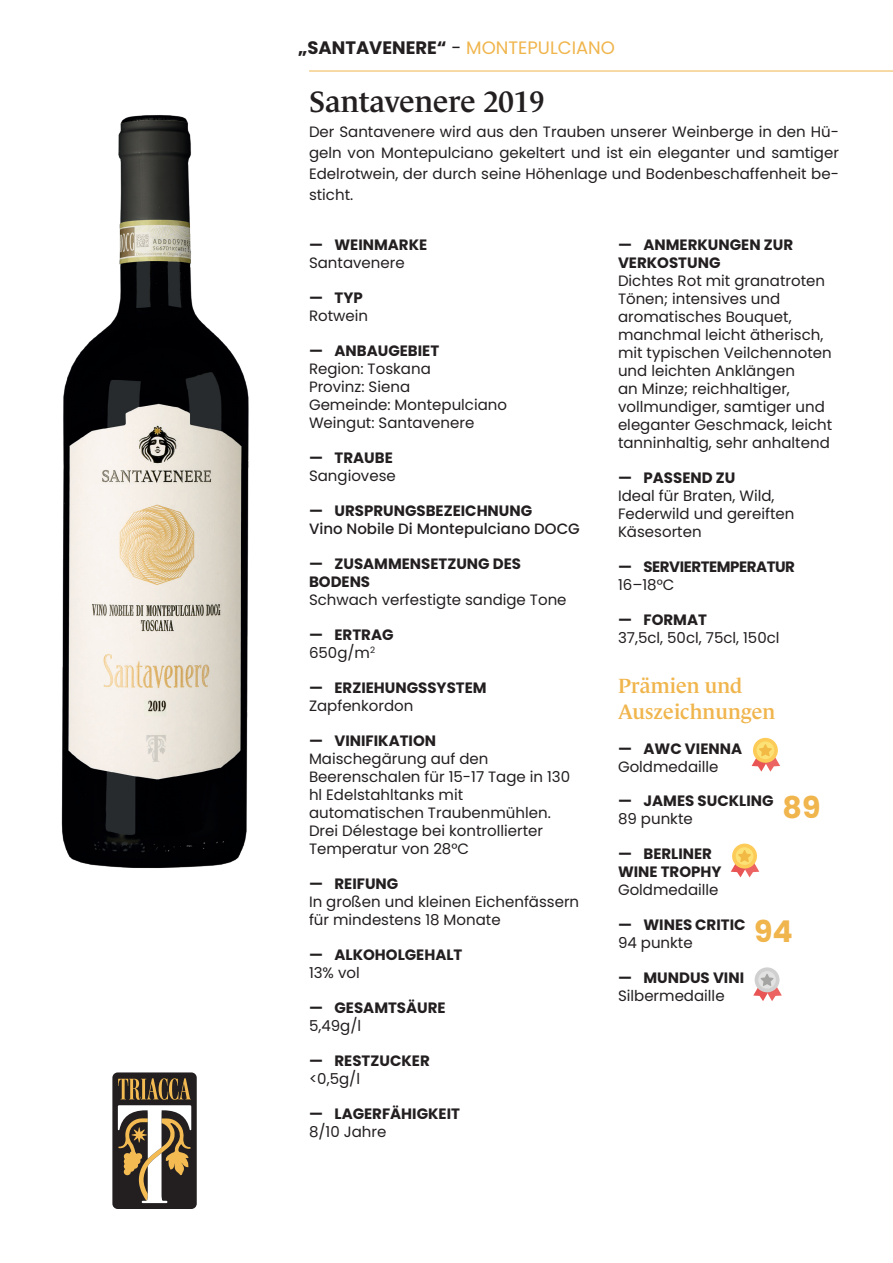
<style>
.page{position:relative;width:893px;height:1263px;background:#fff}
.page>*{position:absolute;margin:0;border:0;box-sizing:border-box;transform-origin:0 0}
.Titolo_nome_vino{font:600 30px "Le Monde Journal Std";color:#231f20}
.t1{font:700 30px "Poppins";color:#f0b54d}
.Titolo_premi{font:600 21px/25.2px "Le Monde Journal Std";color:#f0b54d}
.Testi_tecnici{font:700 18px "Poppins";color:#231f20}
.Testi_tecnici-2{font:15px/18px "Poppins";color:#231f20}
.t2{font:700 15px/18px "Poppins";color:#231f20}
.Testo_introduzione{font:15px/21px "Poppins";color:#231f20;text-align:justify}
.t3{font:500 15px/18px "Poppins";color:#231f20}
.t4{font:700 15px "Poppins";letter-spacing:-.03em;color:#231f20}
.s1{font-weight:400}
.s2{font-weight:400;color:#f0b54d}
.s3{font-weight:700}
</style>
<div class="page">
<hr style="left:309px;top:71px;width:584px;height:1px;background:#f0b54d">
<div style="left:112px;top:1072px;width:85px;height:137px;background:#231f20;border-radius:5px"></div>
<svg style="left:118px;top:1078px;width:73px;height:125px"></svg>
<img style="left:61px;top:115px;width:188px;height:753px">
<div style="left:753px;top:738px;width:25px;height:25px;background:#fdcc58;border-radius:50%"></div>
<div style="left:757px;top:741px;width:17px;height:18px;background:#fce276;border-radius:50%"></div>
<svg style="left:752px;top:744px;width:28px;height:27px"></svg>
<div style="left:732px;top:844px;width:25px;height:24px;background:#fdcc58;border-radius:50%"></div>
<div style="left:736px;top:847px;width:17px;height:18px;background:#fce276;border-radius:50%"></div>
<svg style="left:731px;top:850px;width:28px;height:27px"></svg>
<div style="left:755px;top:967px;width:24px;height:25px;background:#d0d0d0;border-radius:50%"></div>
<div style="left:758px;top:971px;width:18px;height:18px;background:#e3e2e2;border-radius:50%"></div>
<svg style="left:753px;top:974px;width:29px;height:27px"></svg>
<p class="Testi_tecnici" style="left:298px;top:37px;width:318px">„SANTAVENERE“ <span class="s1">-</span> <span class="s2">MONTEPULCIANO</span></p>
<p class="Titolo_nome_vino" style="left:309px;top:85px;width:237px">Santavenere 2019</p>
<p class="Testo_introduzione" style="left:309px;top:121px;width:531px">Der Santavenere wird aus den Trauben unserer Weinberge in den Hü&shy;geln von Montepulciano gekeltert und ist ein eleganter und samtiger Edelrotwein, der durch seine Höhenlage und Bodenbeschaffenheit be&shy;sticht.</p>
<p class="t2" style="left:309px;top:236px;width:120px">— WEINMARKE</p>
<p class="Testi_tecnici-2" style="left:309px;top:254px;width:97px">Santavenere</p>
<p class="t2" style="left:309px;top:289px;width:55px">— TYP</p>
<p class="Testi_tecnici-2" style="left:309px;top:307px;width:61px">Rotwein</p>
<p class="t2" style="left:309px;top:342px;width:132px">— ANBAUGEBIET</p>
<p class="Testi_tecnici-2" style="left:309px;top:360px;width:200px">Region: Toskana<br>Provinz: Siena<br>Gemeinde: Montepulciano</p>
<p class="Testi_tecnici-2" style="left:309px;top:414px;width:167px">Weingut: Santavenere</p>
<p class="t2" style="left:309px;top:449px;width:85px">— TRAUBE</p>
<p class="Testi_tecnici-2" style="left:309px;top:467px;width:88px">Sangiovese</p>
<p class="t3" style="left:309px;top:502px;width:272px"><span class="s3">— URSPRUNGSBEZEICHNUNG<br></span>Vino Nobile Di Montepulciano DOCG</p>
<p class="t2" style="left:309px;top:555px;width:214px">— ZUSAMMENSETZUNG DES<br>BODENS</p>
<p class="Testi_tecnici-2" style="left:309px;top:591px;width:259px">Schwach verfestigte sandige Tone</p>
<p class="t2" style="left:309px;top:626px;width:86px">— ERTRAG</p>
<p class="Testi_tecnici-2" style="left:309px;top:644px;width:68px">650g/m<sup>2</sup></p>
<p class="t2" style="left:309px;top:679px;width:179px">— ERZIEHUNGSSYSTEM</p>
<p class="Testi_tecnici-2" style="left:309px;top:697px;width:106px">Zapfenkordon</p>
<p class="t2" style="left:309px;top:732px;width:129px">— VINIFIKATION</p>
<p class="Testi_tecnici-2" style="left:309px;top:750px;width:263px">Maischegärung auf den<br>Beerenschalen für 15-17 Tage in 130 hl Edelstahltanks mit</p>
<p class="Testi_tecnici-2" style="left:309px;top:804px;width:243px">automatischen Traubenmühlen.<br>Drei Délestage bei kontrollierter<br>Temperatur von 28°C</p>
<p class="t2" style="left:309px;top:875px;width:91px">— REIFUNG</p>
<p class="Testi_tecnici-2" style="left:309px;top:893px;width:272px">In großen und kleinen Eichenfässern für mindestens 18 Monate</p>
<p class="t2" style="left:309px;top:946px;width:155px">— ALKOHOLGEHALT</p>
<p class="Testi_tecnici-2" style="left:309px;top:964px;width:52px">13% vol</p>
<p class="t2" style="left:309px;top:999px;width:138px">— GESAMTSÄURE</p>
<p class="Testi_tecnici-2" style="left:309px;top:1017px;width:54px">5,49g/l</p>
<p class="t2" style="left:309px;top:1052px;width:122px">— RESTZUCKER</p>
<p class="Testi_tecnici-2" style="left:309px;top:1070px;width:53px">&lt;0,5g/l</p>
<p class="t2" style="left:309px;top:1105px;width:152px">— LAGERFÄHIGKEIT</p>
<p class="Testi_tecnici-2" style="left:309px;top:1123px;width:79px">8/10 Jahre</p>
<p class="t2" style="left:618px;top:236px;width:177px">— ANMERKUNGEN ZUR<br>VERKOSTUNG</p>
<p class="Testi_tecnici-2" style="left:618px;top:272px;width:216px">Dichtes Rot mit granatroten<br>Tönen; intensives und aromatisches Bouquet, manchmal leicht ätherisch, mit typischen Veilchennoten und leichten Anklängen<br>an Minze; reichhaltiger, vollmundiger, samtiger und eleganter Geschmack, leicht tanninhaltig, sehr anhaltend</p>
<p class="t2" style="left:618px;top:469px;width:119px">— PASSEND ZU</p>
<p class="Testi_tecnici-2" style="left:618px;top:487px;width:178px">Ideal für Braten, Wild,<br>Federwild und gereiften<br>Käsesorten</p>
<p class="t4" style="left:618px;top:558px;width:178px">— SERVIERTEMPERATUR</p>
<p class="Testi_tecnici-2" style="left:618px;top:576px;width:58px">16–18°C</p>
<p class="t2" style="left:618px;top:611px;width:90px">— FORMAT</p>
<p class="Testi_tecnici-2" style="left:618px;top:629px;width:163px">37,5cl, 50cl, 75cl, 150cl</p>
<p class="Titolo_premi" style="left:618px;top:674px;width:159px">Prämien und<br>Auszeichnungen</p>
<p class="t2" style="left:618px;top:739px;width:126px">— AWC VIENNA</p>
<p class="Testi_tecnici-2" style="left:618px;top:757px;width:102px">Goldmedaille</p>
<p class="t2" style="left:618px;top:792px;width:157px">— JAMES SUCKLING</p>
<p class="Testi_tecnici-2" style="left:618px;top:810px;width:76px">89 punkte</p>
<p class="t1" style="left:783px;top:790px;width:39px">89</p>
<p class="t2" style="left:618px;top:845px;width:105px">— BERLINER<br>WINE TROPHY</p>
<p class="Testi_tecnici-2" style="left:618px;top:881px;width:102px">Goldmedaille</p>
<p class="t2" style="left:618px;top:916px;width:129px">— WINES CRITIC</p>
<p class="Testi_tecnici-2" style="left:618px;top:934px;width:76px">94 punkte</p>
<p class="t1" style="left:754px;top:913px;width:40px">94</p>
<p class="t2" style="left:618px;top:969px;width:128px">— MUNDUS VINI</p>
<p class="Testi_tecnici-2" style="left:618px;top:987px;width:108px">Silbermedaille</p>
</div>
